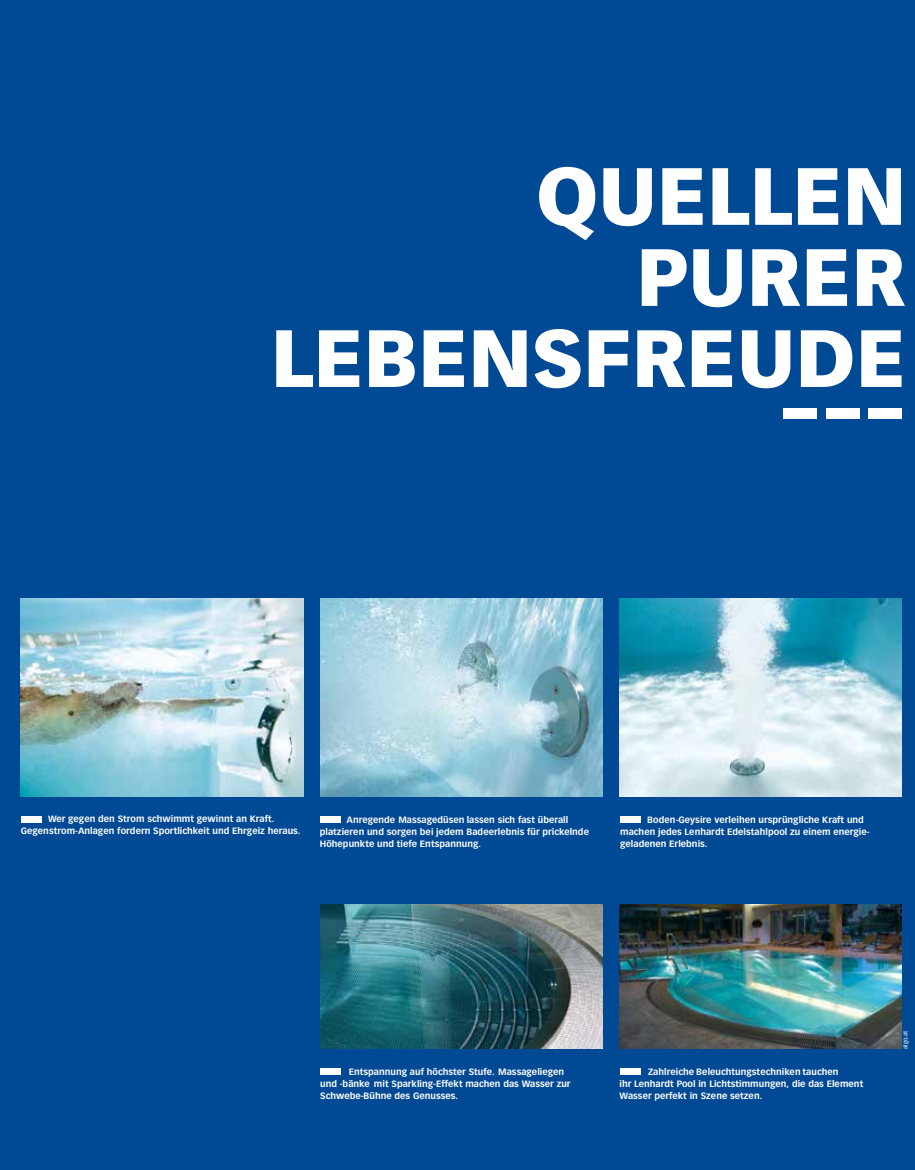
<style>
.page{position:relative;width:915px;height:1170px;background:#fff}
.page>*{position:absolute;margin:0;border:0;box-sizing:border-box;transform-origin:0 0}
.t1{font:900 79.5px/81px "Vectora LT Std";color:#fff;text-align:right}
.t2{font:700 9px/12px "Vectora LT Std";letter-spacing:.005em;color:#fff}
.t3{font:6px "Vectora LT Std";color:#fff}
</style>
<div class="page">
<div style="left:0;top:0;width:914px;height:1169px;background:#004994"></div>
<img style="left:21px;top:598px;width:282px;height:198px">
<img style="left:320px;top:598px;width:282px;height:198px">
<img style="left:320px;top:904px;width:282px;height:144px">
<img style="left:619px;top:598px;width:282px;height:198px">
<img style="left:619px;top:904px;width:282px;height:144px">
<div style="left:783px;top:408px;width:33px;height:10px;background:#fff"></div>
<div style="left:825px;top:408px;width:34px;height:10px;background:#fff"></div>
<div style="left:867px;top:408px;width:34px;height:10px;background:#fff"></div>
<div style="left:620px;top:816px;width:21px;height:6px;background:#fff"></div>
<div style="left:320px;top:816px;width:21px;height:6px;background:#fff"></div>
<div style="left:620px;top:1068px;width:21px;height:6px;background:#fff"></div>
<div style="left:320px;top:1068px;width:21px;height:6px;background:#fff"></div>
<div style="left:21px;top:815px;width:21px;height:7px;background:#fff"></div>
<h1 class="t1" style="left:271px;top:155px;width:636px">QUELLEN<br>PURER<br>LEBENSFREUDE</h1>
<p class="t2" style="left:21px;top:813px;width:281px;text-align:center">Wer gegen den Strom schwimmt gewinnt an Kraft.<br>Gegenstrom-Anlagen fordern Sportlichkeit und Ehrgeiz heraus.</p>
<p class="t2" style="left:320px;top:813px;width:270px;text-indent:27px">Anregende Massagedüsen lassen sich fast überall platzieren und sorgen bei jedem Badeerlebnis für prickelnde<br>Höhepunkte und tiefe Entspannung.</p>
<p class="t2" style="left:620px;top:813px;width:251px;text-indent:27px">Boden-Geysire verleihen ursprüngliche Kraft und machen jedes Lenhardt Edelstahlpool zu einem energie&shy;geladenen Erlebnis.</p>
<p class="t2" style="left:320px;top:1065px;width:252px;text-indent:29px">Entspannung auf höchster Stufe. Massageliegen und -bänke mit Sparkling-Effekt machen das Wasser zur<br>Schwebe-Bühne des Genusses.</p>
<p class="t2" style="left:619px;top:1065px;width:245px;text-indent:29px">Zahlreiche Beleuchtungstechniken tauchen<br>ihr Lenhardt Pool in Lichtstimmungen, die das Element<br>Wasser perfekt in Szene setzen.</p>
<p class="t3" style="left:901px;top:1048px;width:20px;rotate:-90deg">algo.at</p>
</div>
